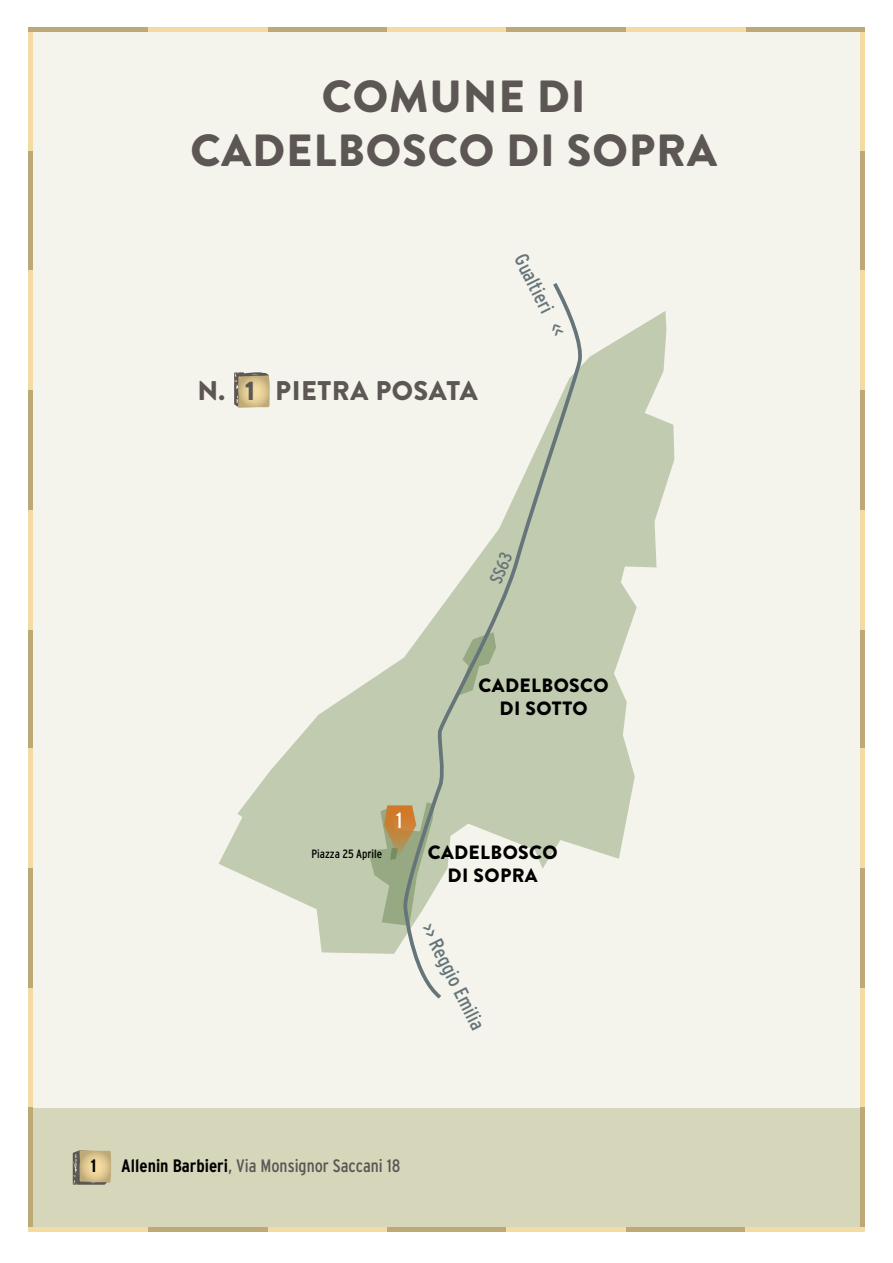
<style>
.page{position:relative;width:893px;height:1263px;background:#fff}
.page>*{position:absolute;margin:0;border:0;box-sizing:border-box;transform-origin:0 0}
.t1{font:900 45px/54px "Brandon Grotesque";letter-spacing:.02em;color:#5c5755;text-align:center}
.t2{font:900 27px "Brandon Grotesque";letter-spacing:.02em;color:#5c5755}
.t3{font:condensed 22.05px "Interstate";color:#fff}
.t4{font:condensed 19.95px "Interstate";color:#65757a}
.t5{font:900 19.2px/23.1px "Brandon Grotesque";letter-spacing:.02em;color:#000;text-align:center}
.t6{font:condensed 18px "Interstate";color:#5c5755}
.t7{font:condensed 18px "Interstate";color:#65757a}
.t8{font:700 condensed 18px "Interstate";color:#000}
.t9{font:condensed 12px "Interstate";color:#000}
.s1{font-weight:700;color:#000}
</style>
<div class="page">
<div style="left:30px;top:27px;width:835px;height:1081px;background:#f5f4ec"></div>
<div style="left:29px;top:1108px;width:835px;height:119px;background:#d6d6ba"></div>
<div style="left:28px;top:32px;width:5px;height:120px;background:#f3dba1"></div>
<div style="left:28px;top:152px;width:5px;height:119px;background:#bda978"></div>
<div style="left:28px;top:270px;width:5px;height:120px;background:#f3dba1"></div>
<div style="left:28px;top:390px;width:5px;height:120px;background:#bda978"></div>
<div style="left:28px;top:510px;width:5px;height:120px;background:#f3dba1"></div>
<div style="left:28px;top:630px;width:5px;height:119px;background:#bda978"></div>
<div style="left:28px;top:748px;width:5px;height:120px;background:#f3dba1"></div>
<div style="left:28px;top:868px;width:5px;height:120px;background:#bda978"></div>
<div style="left:745px;top:27px;width:120px;height:5px;background:#bda978"></div>
<div style="left:626px;top:27px;width:120px;height:5px;background:#f3dba1"></div>
<div style="left:507px;top:27px;width:119px;height:5px;background:#bda978"></div>
<div style="left:386px;top:27px;width:120px;height:5px;background:#f3dba1"></div>
<div style="left:267px;top:27px;width:119px;height:5px;background:#bda978"></div>
<div style="left:148px;top:27px;width:120px;height:5px;background:#f3dba1"></div>
<div style="left:28px;top:27px;width:120px;height:5px;background:#bda978"></div>
<div style="left:860px;top:32px;width:5px;height:120px;background:#f3dba1"></div>
<div style="left:860px;top:152px;width:5px;height:119px;background:#bda978"></div>
<div style="left:860px;top:270px;width:5px;height:120px;background:#f3dba1"></div>
<div style="left:860px;top:390px;width:5px;height:120px;background:#bda978"></div>
<div style="left:860px;top:510px;width:5px;height:120px;background:#f3dba1"></div>
<div style="left:860px;top:630px;width:5px;height:119px;background:#bda978"></div>
<div style="left:860px;top:748px;width:5px;height:120px;background:#f3dba1"></div>
<div style="left:860px;top:868px;width:5px;height:120px;background:#bda978"></div>
<div style="left:745px;top:1227px;width:120px;height:5px;background:#f3dba1"></div>
<div style="left:625px;top:1227px;width:120px;height:5px;background:#bda978"></div>
<div style="left:507px;top:1227px;width:119px;height:5px;background:#f3dba1"></div>
<div style="left:386px;top:1227px;width:120px;height:5px;background:#bda978"></div>
<div style="left:267px;top:1227px;width:119px;height:5px;background:#f3dba1"></div>
<div style="left:148px;top:1227px;width:120px;height:5px;background:#bda978"></div>
<div style="left:28px;top:1227px;width:120px;height:5px;background:#f3dba1"></div>
<div style="left:28px;top:988px;width:5px;height:119px;background:#f3dba1"></div>
<div style="left:28px;top:1107px;width:5px;height:120px;background:#bda978"></div>
<div style="left:860px;top:988px;width:5px;height:119px;background:#f3dba1"></div>
<div style="left:860px;top:1107px;width:5px;height:120px;background:#bda978"></div>
<svg style="left:73px;top:1150px;width:38px;height:35px"></svg>
<svg style="left:219px;top:311px;width:455px;height:643px"></svg>
<svg style="left:404px;top:283px;width:179px;height:716px"></svg>
<svg style="left:368px;top:802px;width:66px;height:124px;background:#aeb18f"></svg>
<h1 class="t1" style="left:190px;top:70px;width:528px">COMUNE DI<br>CADELBOSCO DI SOPRA</h1>
<h2 class="t2" style="left:197px;top:371px;width:282px">N. 1 PIETRA POSATA</h2>
<p class="t4" style="left:530px;top:250px;width:91px;rotate:63deg">Gualtieri &lt;&lt;</p>
<p class="t7" style="left:486px;top:579px;width:34px;rotate:-68deg">SS63</p>
<p class="t5" style="left:479px;top:674px;width:131px">CADELBOSCO<br>DI SOTTO</p>
<p class="t9" style="left:311px;top:847px;width:72px">Piazza 25 Aprile</p>
<p class="t3" style="left:396px;top:808px;width:8px">1</p>
<p class="t5" style="left:428px;top:841px;width:131px">CADELBOSCO<br>DI SOPRA</p>
<p class="t4" style="left:437px;top:920px;width:118px;rotate:63deg">&gt;&gt; Reggio Emilia</p>
<p class="t8" style="left:91px;top:1155px;width:7px">1</p>
<p class="t6" style="left:121px;top:1155px;width:281px"><span class="s1">Allenin Barbieri</span>, Via Monsignor Saccani 18</p>
</div>
